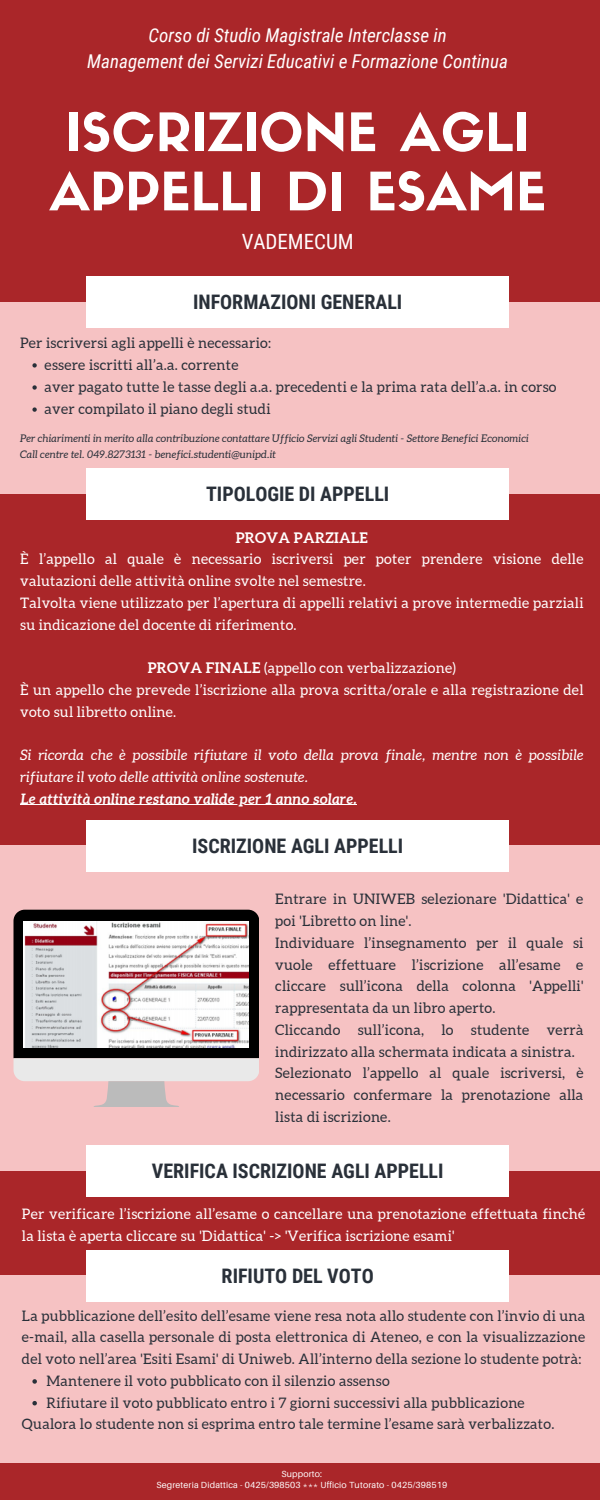
<style>
.page{position:relative;width:600px;height:1500px;background:#aa2629}
.page>*{position:absolute;margin:0;border:0;box-sizing:border-box;transform-origin:0 0}
.t1{font:52px/59.2px "Sifonn Basic";letter-spacing:.01em;color:#fff;text-align:center}
.t2{font:21px "Roboto Condensed";color:#fff}
.t3{font:700 20px "Roboto Condensed";color:#293039}
.t4{font:italic 19px "Roboto Condensed";color:#fff}
.t5{font:14.5px/21.8px "Aleo";letter-spacing:.02em;color:#293039;text-align:justify}
.t6{font:14.5px/21.8px "Aleo";letter-spacing:.02em;color:#fff}
.t7{font:italic 14.5px/21.8px "Aleo";letter-spacing:.02em;color:#fff}
.t8{font:italic 700 14.5px "Aleo";letter-spacing:.02em;color:#fff}
.t9{font:700 14.5px "Aleo";letter-spacing:.02em;color:#fff}
.t10{font:italic 10.5px "Aleo";letter-spacing:.02em;color:#293039}
.t11{font:8.9px "Aileron";letter-spacing:.02em;color:#fff}
.s1{font-weight:700}
</style>
<div class="page">
<div style="left:0;top:302px;width:600px;height:192px;background:#f6c2c3"></div>
<div style="left:86px;top:276px;width:423px;height:52px;background:#fff"></div>
<div style="left:0;top:1276px;width:600px;height:186px;background:#f6c2c3"></div>
<svg style="left:32px;top:363px;width:5px;height:5px"></svg>
<svg style="left:32px;top:385px;width:5px;height:5px"></svg>
<svg style="left:32px;top:407px;width:5px;height:5px"></svg>
<div style="left:86px;top:468px;width:423px;height:52px;background:#fff"></div>
<hr style="left:20px;top:804px;width:300px;height:1px;background:#fff">
<hr style="left:320px;top:804px;width:37px;height:1px;background:#fff">
<div style="left:0;top:846px;width:600px;height:325px;background:#f6c2c3"></div>
<div style="left:86px;top:820px;width:423px;height:52px;background:#fff"></div>
<div style="left:86px;top:1145px;width:423px;height:52px;background:#fff"></div>
<div style="left:86px;top:1250px;width:423px;height:51px;background:#fff"></div>
<svg style="left:32px;top:1379px;width:5px;height:5px"></svg>
<svg style="left:32px;top:1401px;width:5px;height:4px"></svg>
<div style="left:14px;top:910px;width:245px;height:148px;background:#000"></div>
<svg style="left:14px;top:1058px;width:245px;height:49px"></svg>
<img style="left:24px;top:921px;width:225px;height:127px">
<p class="t4" style="left:149px;top:24px;width:300px">Corso di Studio Magistrale Interclasse in</p>
<p class="t4" style="left:87px;top:51px;width:422px">Management dei Servizi Educativi e Formazione Continua</p>
<p class="t1" style="left:49px;top:109px;width:498px">ISCRIZIONE AGLI<br>APPELLI DI ESAME</p>
<p class="t2" style="left:242px;top:229px;width:114px">VADEMECUM</p>
<p class="t3" style="left:193px;top:291px;width:211px">INFORMAZIONI GENERALI</p>
<p class="t5" style="left:20px;top:332px;width:252px">Per iscriversi agli appelli è necessario:</p>
<p class="t5" style="left:45px;top:354px;width:195px">essere iscritti all’a.a. corrente</p>
<p class="t5" style="left:45px;top:376px;width:513px">aver pagato tutte le tasse degli a.a. precedenti e la prima rata dell’a.a. in corso</p>
<p class="t5" style="left:45px;top:398px;width:227px">aver compilato il piano degli studi</p>
<p class="t10" style="left:20px;top:432px;width:510px">Per chiarimenti in merito alla contribuzione contattare Ufficio Servizi agli Studenti - Settore Benefici Economici</p>
<p class="t10" style="left:20px;top:448px;width:257px">Call centre tel. 049.8273131 - benefici.studenti@unipd.it</p>
<p class="t3" style="left:206px;top:483px;width:185px">TIPOLOGIE DI APPELLI</p>
<p class="t9" style="left:236px;top:529px;width:134px">PROVA PARZIALE</p>
<p class="t6" style="left:20px;top:548px;width:565px">È l’appello al quale è necessario iscriversi per poter prendere visione delle valutazioni delle attività online svolte nel semestre.</p>
<p class="t6" style="left:20px;top:592px;width:565px">Talvolta viene utilizzato per l’apertura di appelli relativi a prove intermedie parziali su indicazione del docente di riferimento.</p>
<p class="t6" style="left:148px;top:657px;width:310px"><span class="s1">PROVA FINALE</span> (appello con verbalizzazione)</p>
<p class="t6" style="left:20px;top:679px;width:565px">È un appello che prevede l’iscrizione alla prova scritta/orale e alla registrazione del voto sul libretto online.</p>
<p class="t7" style="left:20px;top:744px;width:565px">Si ricorda che è possibile rifiutare il voto della prova finale, mentre non è possibile rifiutare il voto delle attività online sostenute.</p>
<p class="t8" style="left:20px;top:790px;width:338px">Le attività online restano valide per 1 anno solare.</p>
<p class="t3" style="left:192px;top:834px;width:213px">ISCRIZIONE AGLI APPELLI</p>
<p class="t5" style="left:275px;top:888px;width:310px">Entrare in UNIWEB selezionare 'Didattica' e poi 'Libretto on line'.</p>
<p class="t5" style="left:275px;top:932px;width:310px">Individuare l’insegnamento per il quale si vuole effettuare l’iscrizione all’esame e cliccare sull’icona della colonna 'Appelli' rappresentata da un libro aperto.</p>
<p class="t5" style="left:275px;top:1019px;width:310px">Cliccando sull’icona, lo studente verrà indirizzato alla schermata indicata a sinistra.</p>
<p class="t5" style="left:275px;top:1062px;width:310px">Selezionato l’appello al quale iscriversi, è necessario confermare la prenotazione alla lista di iscrizione.</p>
<p class="t3" style="left:152px;top:1160px;width:293px">VERIFICA ISCRIZIONE AGLI APPELLI</p>
<p class="t6" style="left:22px;top:1203px;width:565px">Per verificare l’iscrizione all’esame o cancellare una prenotazione effettuata finché la lista è aperta cliccare su 'Didattica' -&gt; 'Verifica iscrizione esami'</p>
<p class="t3" style="left:222px;top:1264px;width:154px">RIFIUTO DEL VOTO</p>
<p class="t5" style="left:22px;top:1305px;width:565px">La pubblicazione dell’esito dell’esame viene resa nota allo studente con l’invio di una e-mail, alla casella personale di posta elettronica di Ateneo, e con la visualizzazione del voto nell’area 'Esiti Esami' di Uniweb. All’interno della sezione lo studente potrà:</p>
<p class="t5" style="left:47px;top:1370px;width:345px">Mantenere il voto pubblicato con il silenzio assenso</p>
<p class="t5" style="left:47px;top:1392px;width:480px">Rifiutare il voto pubblicato entro i 7 giorni successivi alla pubblicazione</p>
<p class="t5" style="left:22px;top:1413px;width:534px">Qualora lo studente non si esprima entro tale termine l’esame sarà verbalizzato.</p>
<p class="t11" style="left:282px;top:1468px;width:42px">Supporto:</p>
<p class="t11" style="left:157px;top:1480px;width:292px">Segreteria Didattica - 0425/398503 *** Ufficio Tutorato - 0425/398519</p>
</div>
